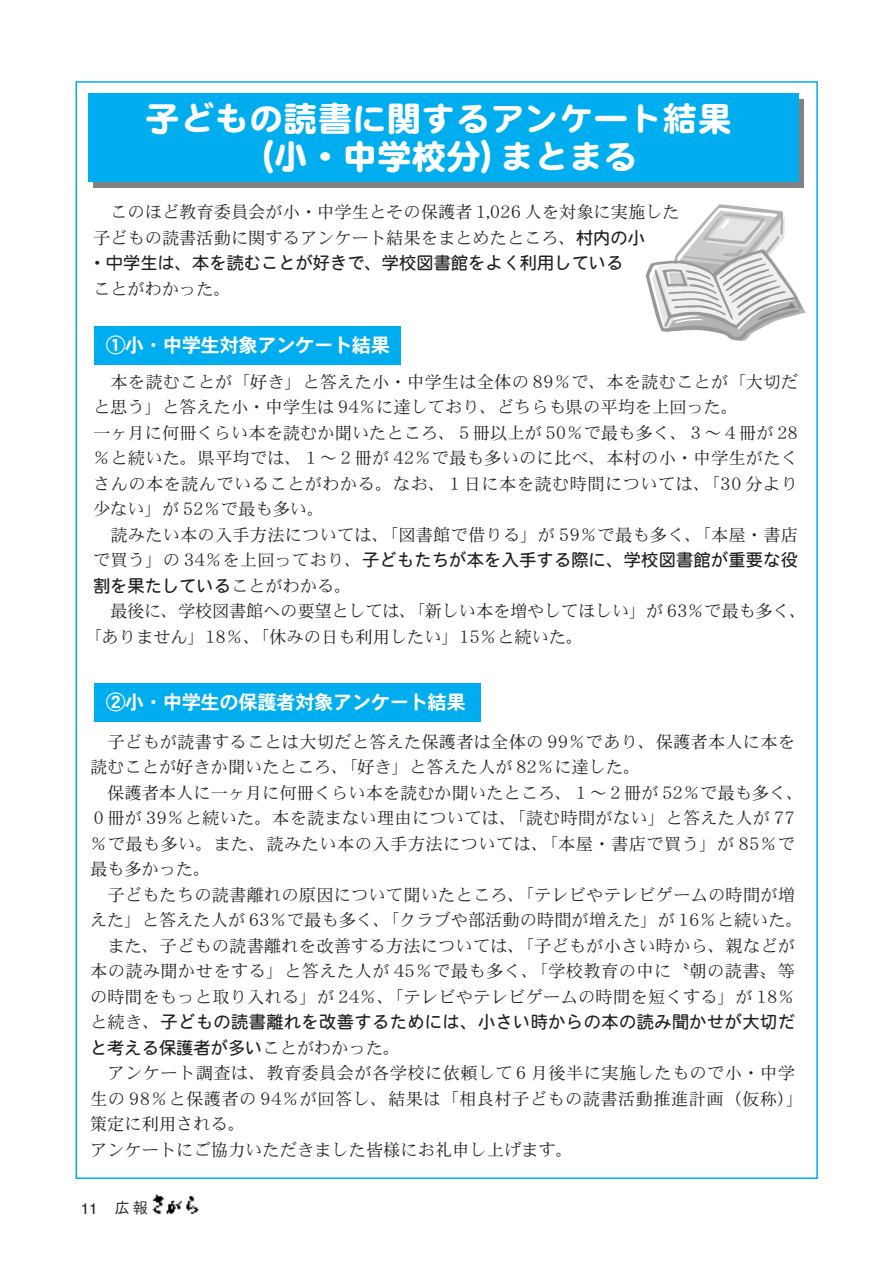
<style>
.page{position:relative;width:893px;height:1263px;background:#fff}
.page>*{position:absolute;margin:0;border:0;box-sizing:border-box;transform-origin:0 0}
.t1{font:600 34.5px/37.5px "DFP Maru Gothic CID";color:#fff;text-align:center}
.t2{font:19.5px "DFPHS Gothic CID W7";letter-spacing:-.03em;color:#fff}
.t3{font:17.25px/25.5px "DFPHS Mincho CID W3";letter-spacing:.01em;color:#231f20}
.t4{font:17.25px/25.5px "DFPHS Maru Gothic CID W4";letter-spacing:.01em;color:#231f20}
.t5{font:17.25px/25.5px "DFPHS Mincho CID W3";letter-spacing:-.015em;color:#231f20}
.t6{font:15px "Helvetica";color:#231f20}
.s1{font-family:"DFPHS Maru Gothic CID W4"}
.s2{font-family:"DFPHS Mincho CID W3"}
.s3{font-family:"DFPHS Gothic CID W3"}
</style>
<div class="page">
<img style="left:152px;top:1194px;width:47px;height:21px">
<div style="left:93px;top:99px;width:710px;height:88px;background:#808285"></div>
<div style="left:89px;top:94px;width:710px;height:88px;background:#00aeef"></div>
<svg style="left:646px;top:204px;width:160px;height:137px"></svg>
<div style="left:94px;top:326px;width:306px;height:38px;background:#00aeef"></div>
<div style="left:94px;top:683px;width:387px;height:38px;background:#00aeef"></div>
<h1 class="t1" style="left:145px;top:100px;width:588px">子どもの読書に関するアンケート結果（小・中学校分）まとまる</h1>
<p class="t3" style="left:93px;top:199px;width:588px;text-indent:17px">このほど教育委員会が小・中学生とその保護者 1,026 人を対象に実施した子どもの読書活動に関するアンケート結果をまとめたところ、<span class="s1">村内の小</span></p>
<p class="t4" style="left:89px;top:250px;width:536px">・中学生は、本を読むことが好きで、学校図書館をよく利用している</p>
<p class="t3" style="left:93px;top:275px;width:139px">ことがわかった。</p>
<p class="t2" style="left:106px;top:335px;width:286px">①小・中学生対象アンケート結果</p>
<p class="t3" style="left:93px;top:368px;width:707px;text-indent:17px">本を読むことが「好き」と答えた小・中学生は全体の 89％で、本を読むことが「大切だと思う」と答えた小・中学生は 94％に達しており、どちらも県の平均を上回った。<br>一ヶ月に何冊くらい本を読むか聞いたところ、５冊以上が 50％で最も多く、３～４冊が 28％と続いた。県平均では、１～２冊が 42％で最も多いのに比べ、本村の小・中学生がたくさんの本を読んでいることがわかる。なお、１日に本を読む時間については、「30 分より少ない」が 52％で最も多い。</p>
<p class="t3" style="left:110px;top:521px;width:689px">読みたい本の入手方法については、「図書館で借りる」が 59％で最も多く、「本屋・書店</p>
<p class="t4" style="left:93px;top:547px;width:707px"><span class="s2">で買う」の 34％を上回っており、</span>子どもたちが本を入手する際に、学校図書館が重要な役割を果たしている<span class="s2">ことがわかる。</span></p>
<p class="t5" style="left:84px;top:598px;width:724px;text-indent:26px">最後に、学校図書館への要望としては、「新しい本を増やしてほしい」が 63％で最も多く、「ありません」18％、「休みの日も利用したい」15％と続いた。</p>
<p class="t2" style="left:106px;top:692px;width:361px">②小・中学生の保護者対象アンケート結果</p>
<p class="t3" style="left:90px;top:728px;width:707px;text-indent:17px">子どもが読書することは大切だと答えた保護者は全体の 99％であり、保護者本人に本を読むことが好きか聞いたところ、「好き」と答えた人が 82％に達した。</p>
<p class="t3" style="left:90px;top:779px;width:715px;text-indent:17px">保護者本人に一ヶ月に何冊くらい本を読むか聞いたところ、１～２冊が 52％で最も多く、０冊が 39％と続いた。本を読まない理由については、「読む時間がない」と答えた人が 77％で最も多い。また、読みたい本の入手方法については、「本屋・書店で買う」が 85％で最も多かった。</p>
<p class="t3" style="left:90px;top:881px;width:714px;text-align:center">子どもたちの読書離れの原因について聞いたところ、「テレビやテレビゲームの時間が増<br>えた」と答えた人が 63％で最も多く、「クラブや部活動の時間が増えた」が 16％と続いた。また、子どもの読書離れを改善する方法については、「子どもが小さい時から、親などが<br>本の読み聞かせをする」と答えた人が 45％で最も多く、「学校教育の中に〝朝の読書〟等の時間をもっと取り入れる」が 24％、「テレビやテレビゲームの時間を短くする」が 18％</p>
<p class="t4" style="left:90px;top:1009px;width:707px"><span class="s2">と続き、</span>子どもの読書離れを改善するためには、小さい時からの本の読み聞かせが大切だと考える保護者が多い<span class="s2">ことがわかった。</span></p>
<p class="t3" style="left:90px;top:1060px;width:715px;text-indent:18px">アンケート調査は、教育委員会が各学校に依頼して６月後半に実施したもので小・中学生の 98％と保護者の 94％が回答し、結果は「相良村子どもの読書活動推進計画（仮称）」策定に利用される。<br>アンケートにご協力いただきました皆様にお礼申し上げます。</p>
<p class="t6" style="left:81px;top:1200px;width:68px">11 <span class="s3">広報</span></p>
</div>
